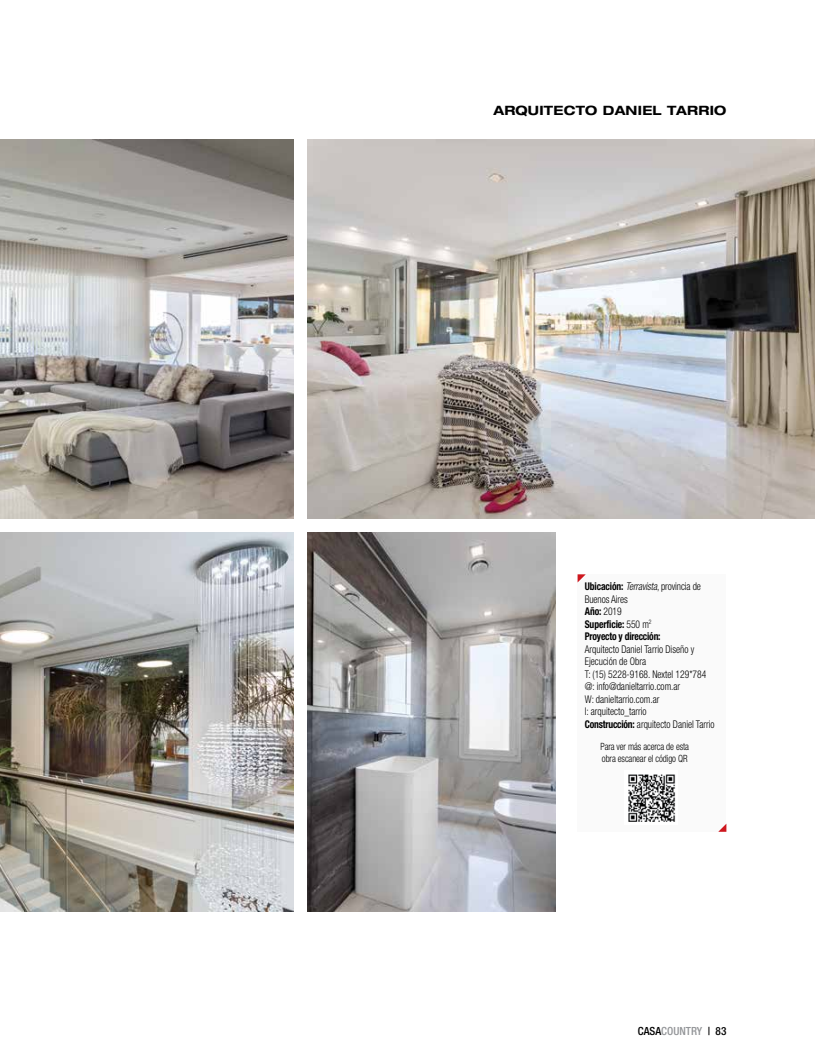
<style>
.page{position:relative;width:815px;height:1063px;background:#fff}
.page>*{position:absolute;margin:0;border:0;box-sizing:border-box;transform-origin:0 0}
.t1{font:700 expanded 12.88px "Helvetica Neue LT Std";letter-spacing:.02em;color:#000}
.t2{font:500 condensed 11.25px "Helvetica Neue LT Std";color:#000}
.t3{font:300 condensed 10.62px/12.5px "Helvetica Neue LT Std";color:#000;scale:.9 1}
.t4{font:700 condensed 10.62px/12.5px "Helvetica Neue LT Std";letter-spacing:-.02em;color:#000;scale:.9 1}
.t5{font:300 condensed 10px/11.2px "Helvetica Neue LT Std";letter-spacing:-.01em;color:#000;scale:.9 1}
.s1{font-weight:300;font-style:italic}
.s2{font-weight:300}
.s3{font-weight:700}
.s4{color:#939598}
</style>
<div class="page">
<div style="left:578px;top:574px;width:148px;height:258px;background:#fafafa"></div>
<div style="left:624px;top:770px;width:54px;height:55px;background:#fff"></div>
<img style="left:628px;top:774px;width:48px;height:48px">
<svg style="left:578px;top:574px;width:8px;height:8px"></svg>
<svg style="left:718px;top:824px;width:8px;height:8px"></svg>
<img style="left:1px;top:533px;width:292px;height:379px">
<img style="left:0;top:533px;width:1px;height:379px">
<img style="left:1px;top:140px;width:292px;height:379px">
<img style="left:0;top:140px;width:1px;height:379px">
<img style="left:308px;top:140px;width:507px;height:379px">
<img style="left:308px;top:533px;width:248px;height:379px">
<p class="t1" style="left:493px;top:103px;width:235px">ARQUITECTO DANIEL TARRIO</p>
<p class="t4" style="left:585px;top:580px;width:131px">Ubicación: <span class="s1">Terravista</span><span class="s2">, provincia de<br>Buenos Aires<br></span>Año: <span class="s2">2019<br></span>Superficie: <span class="s2">550 m</span><sup>2<br></sup>Proyecto y dirección:</p>
<p class="t3" style="left:585px;top:643px;width:146px">Arquitecto Daniel Tarrio Diseño y<br>Ejecución de Obra<br>T: (15) 5228-9168. Nextel 129*784 @: info@danieltarrio.com.ar<br>W: danieltarrio.com.ar<br>I: arquitecto_tarrio<br><span class="s3">Construcción:</span> arquitecto Daniel Tarrio</p>
<p class="t5" style="left:600px;top:741px;width:100px">Para ver más acerca de esta obra escanear el código QR</p>
<p class="t2" style="left:638px;top:1024px;width:90px">CASA<span class="s4">COUNTRY</span> | 83</p>
</div>
